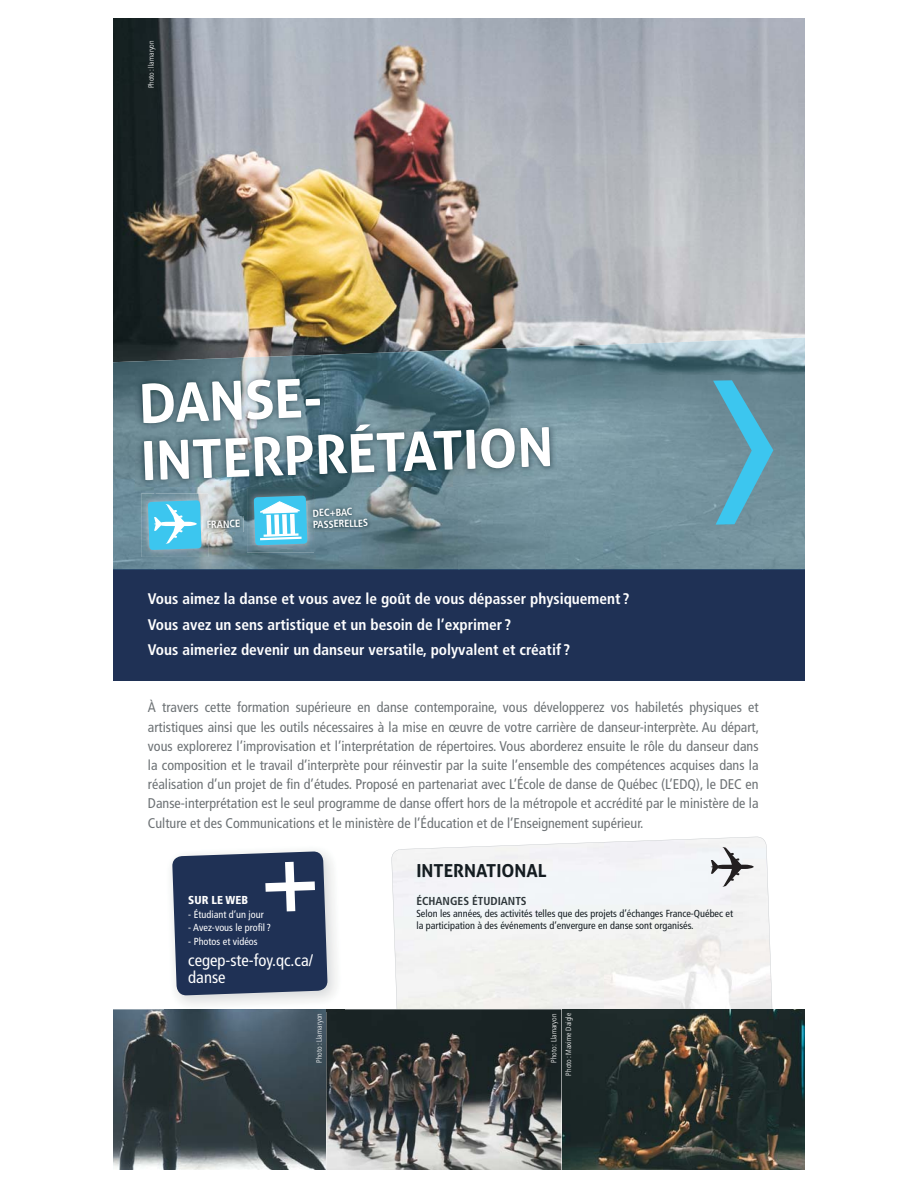
<style>
.page{position:relative;width:918px;height:1188px;background:#fff}
.page>*{position:absolute;margin:0;border:0;box-sizing:border-box;transform-origin:0 0}
.t1{font:700 53.55px/57.2px "Aller";color:#fff}
.t2{font:700 17.85px "Aller";color:#141c21}
.t3{font:condensed 16.65px/16.6px "Frutiger LT Std";color:#fff}
.t4{font:700 condensed 15.3px/25.8px "Frutiger LT Std";color:#fff}
.t5{font:condensed 14.1px/19.2px "Frutiger LT Std";color:#6d7275;text-align:justify}
.t6{font:700 condensed 11.55px "Frutiger LT Std";color:#2e363a}
.t7{font:900 condensed 11.55px "Frutiger LT Std";color:#fff}
.t8{font:condensed 10.2px/12.1px "Frutiger LT Std";color:#141c21}
.t9{font:condensed 10.2px "Frutiger LT Std";color:#fff}
.t10{font:700 condensed 10.2px/11.6px "Frutiger LT Std";color:#fff}
.t11{font:300 condensed 7.65px "Frutiger LT Std";color:#fff}
</style>
<div class="page">
<img style="left:113px;top:18px;width:692px;height:319px">
<div style="left:113px;top:569px;width:692px;height:112px;background:#1f3155"></div>
<svg style="left:391px;top:837px;width:382px;height:172px;fill:#f2f3f4"></svg>
<img style="left:113px;top:1009px;width:213px;height:161px">
<svg style="left:561px;top:1009px;width:244px;height:161px;background:#2e3631"></svg>
<svg style="left:326px;top:1009px;width:235px;height:161px;background:#565959"></svg>
<img style="left:113px;top:338px;width:692px;height:38px">
<img style="left:113px;top:376px;width:42px;height:193px">
<img style="left:546px;top:376px;width:259px;height:193px">
<img style="left:155px;top:487px;width:391px;height:82px">
<svg style="left:713px;top:380px;width:60px;height:145px;background:#5ea0b5"></svg>
<img style="left:135px;top:372px;width:422px;height:115px">
<img style="left:208px;top:516px;width:36px;height:16px">
<img style="left:208px;top:520px;width:32px;height:8px">
<img style="left:141px;top:494px;width:67px;height:63px">
<svg style="left:148px;top:500px;width:60px;height:50px;background:#6accea"></svg>
<svg style="left:711px;top:847px;width:43px;height:40px"></svg>
<img style="left:247px;top:489px;width:67px;height:63px">
<svg style="left:254px;top:496px;width:53px;height:49px"></svg>
<img style="left:309px;top:504px;width:63px;height:28px">
<img style="left:164px;top:858px;width:180px;height:154px">
<svg style="left:172px;top:851px;width:156px;height:145px;background:#2e3e60"></svg>
<p class="t11" style="left:147px;top:88px;width:50px;rotate:-90deg">Photo : llamaryon</p>
<h1 class="t1" style="left:138px;top:376px;width:414px;rotate:-2deg">DANSE-<br>INTERPRÉTATION</h1>
<p class="t10" style="left:206px;top:519px;width:35px;rotate:-2deg">FRANCE</p>
<p class="t10" style="left:312px;top:508px;width:57px;rotate:-2deg">DEC+BAC<br>PASSERELLES</p>
<p class="t4" style="left:148px;top:586px;width:483px">Vous aimez la danse et vous avez le goût de vous dépasser physiquement ?<br>Vous avez un sens artistique et un besoin de l’exprimer ?<br>Vous aimeriez devenir un danseur versatile, polyvalent et créatif ?</p>
<p class="t5" style="left:148px;top:699px;width:613px">À travers cette formation supérieure en danse contemporaine, vous développerez vos habiletés physiques et artistiques ainsi que les outils nécessaires à la mise en œuvre de votre carrière de danseur-interprète. Au départ, vous explorerez l’improvisation et l’interprétation de répertoires. Vous aborderez ensuite le rôle du danseur dans la composition et le travail d’interprète pour réinvestir par la suite l’ensemble des compétences acquises dans la réalisation d’un projet de fin d’études. Proposé en partenariat avec L’École de danse de Québec (L’EDQ), le DEC en Danse-interprétation est le seul programme de danse offert hors de la métropole et accrédité par le ministère de la Culture et des Communications et le ministère de l’Éducation et de l’Enseignement supérieur.</p>
<p class="t2" style="left:416px;top:860px;width:132px">INTERNATIONAL</p>
<p class="t6" style="left:416px;top:895px;width:112px">ÉCHANGES ÉTUDIANTS</p>
<p class="t8" style="left:416px;top:908px;width:318px">Selon les années, des activités telles que des projets d’échanges France-Québec et la participation à des événements d’envergure en danse sont organisés.</p>
<p class="t7" style="left:188px;top:895px;width:61px">SUR LE WEB</p>
<p class="t9" style="left:188px;top:909px;width:77px">- Étudiant d’un jour</p>
<p class="t9" style="left:188px;top:923px;width:84px">- Avez-vous le profil ?</p>
<p class="t9" style="left:188px;top:936px;width:71px">- Photos et vidéos</p>
<p class="t3" style="left:188px;top:953px;width:126px">cegep-ste-foy.qc.ca/ danse</p>
<p class="t11" style="left:565px;top:1076px;width:64px;rotate:-90deg">Photo : Maxime Daigle</p>
<p class="t11" style="left:315px;top:1063px;width:51px;rotate:-90deg">Photo : Llamaryon</p>
<p class="t11" style="left:550px;top:1063px;width:51px;rotate:-90deg">Photo : Llamaryon</p>
</div>
